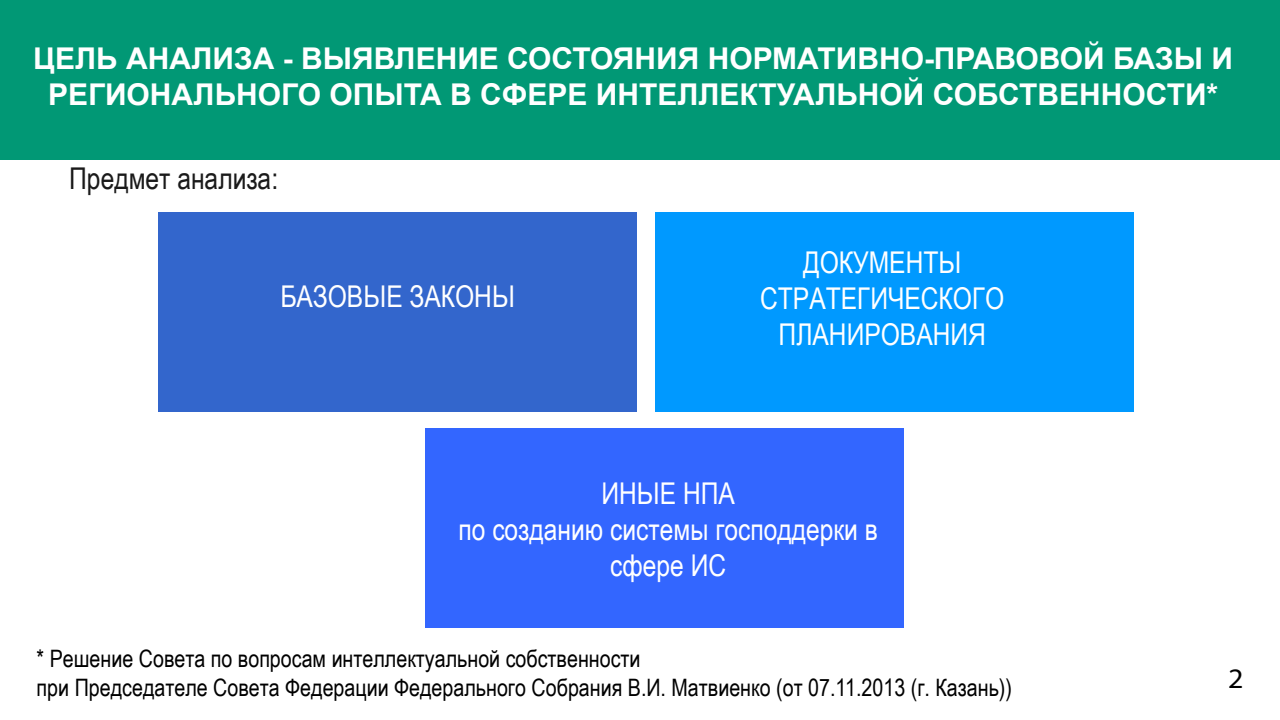
<style>
.page{position:relative;width:1280px;height:720px;background:#fff}
.page>*{position:absolute;margin:0;border:0;box-sizing:border-box;transform-origin:0 0}
.t1{font:700 30px/36px "Arial";color:#fff;text-align:center}
.t2{font:30px/36px "Arial Narrow";color:#fff;text-align:center}
.t3{font:30px "Arial Narrow";color:#1a1a1a}
.t4{font:28.3px "Myriad Pro";color:#000;scale:1.06 1}
.t5{font:24px/28.8px "Arial Narrow";color:#000}
</style>
<div class="page">
<div style="left:0;top:0;width:1280px;height:160px;background:#019875"></div>
<div style="left:158px;top:212px;width:479px;height:200px;background:#36c"></div>
<div style="left:655px;top:212px;width:479px;height:200px;background:#09f"></div>
<div style="left:425px;top:428px;width:479px;height:200px;background:#36f"></div>
<p class="t1" style="left:33px;top:41px;width:1201px">ЦЕЛЬ АНАЛИЗА - ВЫЯВЛЕНИЕ СОСТОЯНИЯ НОРМАТИВНО-ПРАВОВОЙ БАЗЫ И<br>РЕГИОНАЛЬНОГО ОПЫТА В СФЕРЕ ИНТЕЛЛЕКТУАЛЬНОЙ СОБСТВЕННОСТИ*</p>
<p class="t3" style="left:69px;top:156px;width:210px">Предмет анализа:</p>
<p class="t2" style="left:280px;top:278px;width:236px">БАЗОВЫЕ ЗАКОНЫ</p>
<p class="t2" style="left:760px;top:243px;width:246px">ДОКУМЕНТЫ<br>СТРАТЕГИЧЕСКОГО<br>ПЛАНИРОВАНИЯ</p>
<p class="t2" style="left:459px;top:474px;width:421px">ИНЫЕ НПА<br>по созданию системы господдерки в сфере ИС</p>
<p class="t5" style="left:37px;top:643px;width:977px">* Решение Совета по вопросам интеллектуальной собственности<br>при Председателе Совета Федерации Федерального Собрания В.И. Матвиенко (от 07.11.2013 (г. Казань))</p>
<p class="t4" style="left:1228px;top:661px;width:16px">2</p>
</div>
